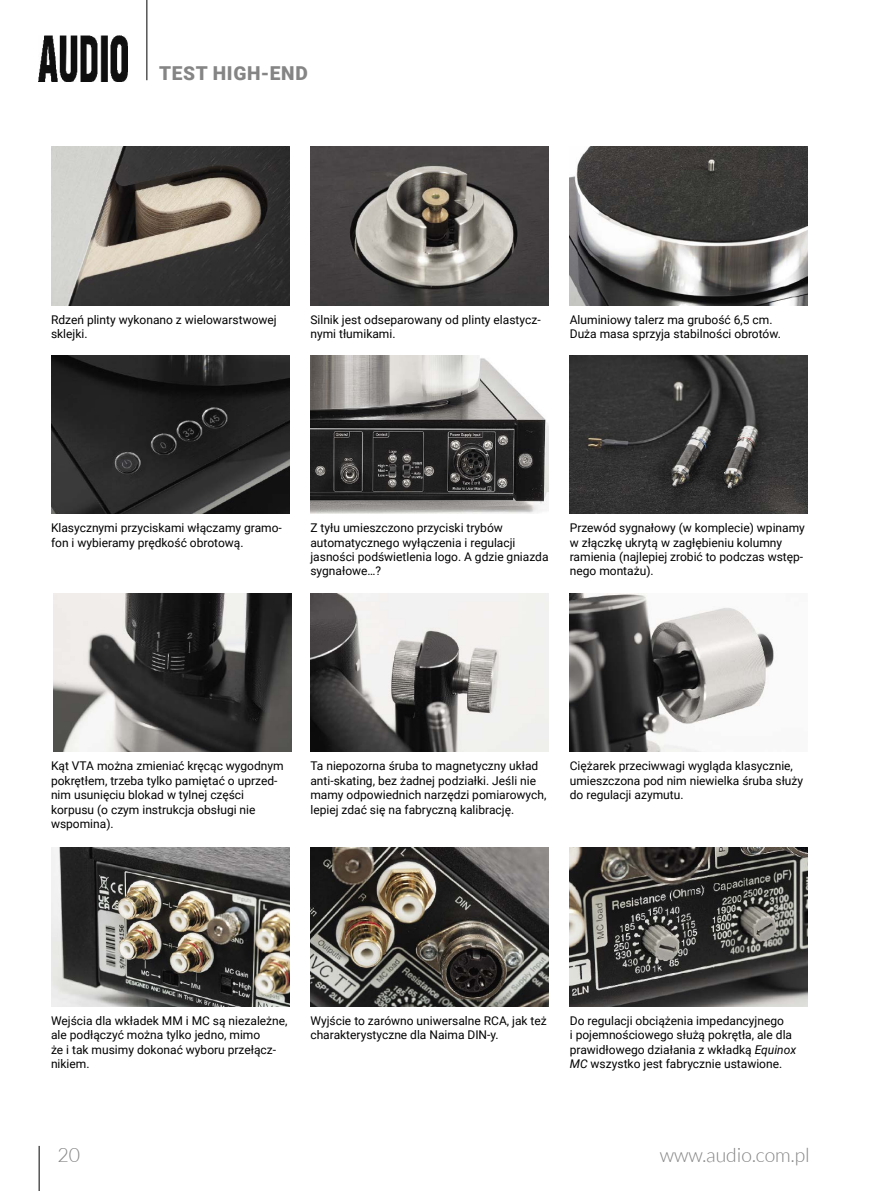
<style>
.page{position:relative;width:893px;height:1191px;background:#fff}
.page>*{position:absolute;margin:0;border:0;box-sizing:border-box;transform-origin:0 0}
.t1{font:300 19.5px "Lato";color:#858585}
.t2{font:900 19.2px "Roboto";letter-spacing:.035em;color:#858585}
.t3{font:12px/14.4px "Roboto";color:#000}
.s1{font-style:italic}
</style>
<div class="page">
<hr style="left:147px;top:0;width:1px;height:80px;background:#000">
<img style="left:39px;top:35px;width:89px;height:46px">
<hr style="left:39px;top:1145px;width:1px;height:46px;background:#000">
<img style="left:51px;top:147px;width:238px;height:158px">
<img style="left:51px;top:355px;width:238px;height:158px">
<img style="left:310px;top:147px;width:239px;height:158px">
<img style="left:310px;top:355px;width:239px;height:158px">
<img style="left:570px;top:147px;width:238px;height:158px">
<img style="left:570px;top:355px;width:238px;height:158px">
<img style="left:54px;top:593px;width:238px;height:159px">
<img style="left:310px;top:593px;width:239px;height:159px">
<img style="left:570px;top:593px;width:204px;height:159px">
<img style="left:51px;top:847px;width:238px;height:159px">
<img style="left:310px;top:847px;width:239px;height:159px">
<img style="left:570px;top:847px;width:238px;height:159px">
<h2 class="t2" style="left:159px;top:60px;width:150px">TEST HIGH-END</h2>
<p class="t3" style="left:51px;top:312px;width:227px">Rdzeń plinty wykonano z wielowarstwowej sklejki.</p>
<p class="t3" style="left:310px;top:312px;width:232px">Silnik jest odseparowany od plinty elastycz&shy;nymi tłumikami.</p>
<p class="t3" style="left:570px;top:312px;width:213px">Aluminiowy talerz ma grubość 6,5 cm.<br>Duża masa sprzyja stabilności obrotów.</p>
<p class="t3" style="left:51px;top:520px;width:232px">Klasycznymi przyciskami włączamy gramo&shy;fon i wybieramy prędkość obrotową.</p>
<p class="t3" style="left:310px;top:520px;width:240px">Z tyłu umieszczono przyciski trybów automatycznego wyłączenia i regulacji jasności podświetlenia logo. A gdzie gniazda sygnałowe…?</p>
<p class="t3" style="left:570px;top:520px;width:237px">Przewód sygnałowy (w komplecie) wpinamy w złączkę ukrytą w zagłębieniu kolumny ramienia (najlepiej zrobić to podczas wstęp&shy;nego montażu).</p>
<p class="t3" style="left:51px;top:758px;width:234px">Kąt VTA można zmieniać kręcąc wygodnym pokrętłem, trzeba tylko pamiętać o uprzed&shy;nim usunięciu blokad w tylnej części korpusu (o czym instrukcja obsługi nie wspomina).</p>
<p class="t3" style="left:310px;top:758px;width:238px">Ta niepozorna śruba to magnetyczny układ anti-skating, bez żadnej podziałki. Jeśli nie mamy odpowiednich narzędzi pomiarowych, lepiej zdać się na fabryczną kalibrację.</p>
<p class="t3" style="left:570px;top:758px;width:235px">Ciężarek przeciwwagi wygląda klasycznie, umieszczona pod nim niewielka śruba służy do regulacji azymutu.</p>
<p class="t3" style="left:51px;top:1012px;width:238px">Wejścia dla wkładek MM i MC są niezależne, ale podłączyć można tylko jedno, mimo<br>że i tak musimy dokonać wyboru przełącz&shy;nikiem.</p>
<p class="t3" style="left:310px;top:1012px;width:238px">Wyjście to zarówno uniwersalne RCA, jak też charakterystyczne dla Naima DIN-y.</p>
<p class="t3" style="left:570px;top:1012px;width:228px">Do regulacji obciążenia impedancyjnego<br>i pojemnościowego służą pokrętła, ale dla prawidłowego działania z wkładką <span class="s1">Equinox MC</span> wszystko jest fabrycznie ustawione.</p>
<h1 class="t1" style="left:57px;top:1144px;width:24px">20</h1>
<h1 class="t1" style="left:660px;top:1144px;width:151px">www.audio.com.pl</h1>
</div>
